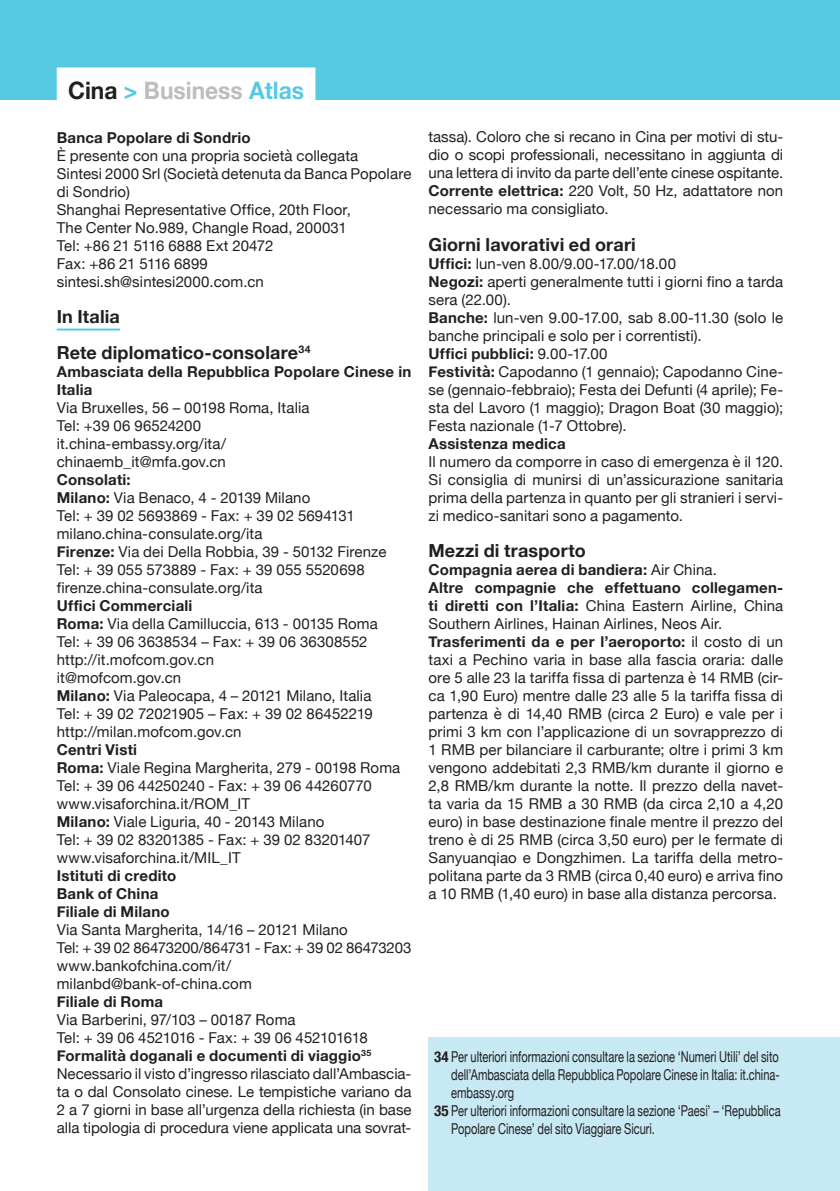
<style>
.page{position:relative;width:840px;height:1191px;background:#fff}
.page>*{position:absolute;margin:0;border:0;box-sizing:border-box;transform-origin:0 0}
.t1{font:700 24px "Helvetica Neue";color:#bcbdc0;scale:.95 1}
.t2{font:700 18px "Helvetica Neue";letter-spacing:.01em;color:#231f20}
.t3{font:15px/18px "Helvetica Neue";letter-spacing:.005em;color:#231f20;text-align:justify}
.t4{font:700 15px/18px "Helvetica Neue";letter-spacing:.015em;color:#231f20}
.t5{font:15px/18px "Helvetica Neue";letter-spacing:.005em;color:#231f20;text-align:justify;scale:.74 1}
.t6{font:15px "Helvetica Neue";letter-spacing:-.02em;color:#231f20}
.s1{color:#231f20}
.s2{color:#56c9e3}
.s3{font-weight:700}
.s4{font-weight:400}
.s5{font-weight:700;font-stretch:condensed}
</style>
<div class="page">
<div style="left:0;top:0;width:839px;height:99px;background:#56c9e3"></div>
<hr style="left:57px;top:328px;width:63px;height:2px;background:#56c9e3">
<div style="left:57px;top:67px;width:258px;height:36px;background:#fff"></div>
<div style="left:428px;top:1037px;width:411px;height:154px;background:#c7e9f4"></div>
<p class="t1" style="left:68px;top:72px;width:250px"><span class="s1">Cina</span> <span class="s2">&gt;</span> Business <span class="s2">Atlas</span></p>
<p class="t4" style="left:57px;top:129px;width:195px">Banca Popolare di Sondrio</p>
<p class="t3" style="left:57px;top:147px;width:303px">È presente con una propria società collegata</p>
<p class="t3" style="left:57px;top:165px;width:356px">Sintesi 2000 Srl (Società detenuta da Banca Popolare di Sondrio)</p>
<p class="t3" style="left:57px;top:201px;width:295px">Shanghai Representative Office, 20th Floor,</p>
<p class="t3" style="left:57px;top:219px;width:291px">The Center No.989, Changle Road, 200031</p>
<p class="t3" style="left:57px;top:237px;width:218px">Tel: +86 21 5116 6888 Ext 20472</p>
<p class="t3" style="left:57px;top:255px;width:153px">Fax: +86 21 5116 6899</p>
<p class="t3" style="left:57px;top:273px;width:208px">sintesi.sh@sintesi2000.com.cn</p>
<p class="t2" style="left:57px;top:302px;width:65px">In Italia</p>
<p class="t2" style="left:57px;top:338px;width:255px">Rete diplomatico-consolare<sup>34</sup></p>
<p class="t4" style="left:57px;top:363px;width:356px">Ambasciata della Repubblica Popolare Cinese in<br>Italia</p>
<p class="t3" style="left:57px;top:399px;width:254px">Via Bruxelles, 56 – 00198 Roma, Italia</p>
<p class="t3" style="left:57px;top:417px;width:146px">Tel: +39 06 96524200</p>
<p class="t3" style="left:57px;top:435px;width:171px">it.china-embassy.org/ita/</p>
<p class="t3" style="left:57px;top:453px;width:171px">chinaemb_it@mfa.gov.cn</p>
<p class="t4" style="left:57px;top:471px;width:75px">Consolati:</p>
<p class="t3" style="left:57px;top:489px;width:255px"><span class="s3">Milano:</span> Via Benaco, 4 - 20139 Milano</p>
<p class="t3" style="left:57px;top:507px;width:299px">Tel: + 39 02 5693869 - Fax: + 39 02 5694131</p>
<p class="t3" style="left:57px;top:525px;width:207px">milano.china-consulate.org/ita</p>
<p class="t3" style="left:57px;top:543px;width:331px"><span class="s3">Firenze:</span> Via dei Della Robbia, 39 - 50132 Firenze</p>
<p class="t3" style="left:57px;top:561px;width:309px">Tel: + 39 055 573889 - Fax: + 39 055 5520698</p>
<p class="t3" style="left:57px;top:579px;width:207px">firenze.china-consulate.org/ita</p>
<p class="t4" style="left:57px;top:597px;width:137px">Uffici Commerciali</p>
<p class="t3" style="left:57px;top:615px;width:322px"><span class="s3">Roma:</span> Via della Camilluccia, 613 - 00135 Roma</p>
<p class="t3" style="left:57px;top:633px;width:312px">Tel: + 39 06 3638534 – Fax: + 39 06 36308552</p>
<p class="t3" style="left:57px;top:651px;width:159px">http://it.mofcom.gov.cn</p>
<p class="t3" style="left:57px;top:669px;width:126px">it@mofcom.gov.cn</p>
<p class="t3" style="left:57px;top:687px;width:316px"><span class="s3">Milano:</span> Via Paleocapa, 4 – 20121 Milano, Italia</p>
<p class="t3" style="left:57px;top:705px;width:317px">Tel: + 39 02 72021905 – Fax: + 39 02 86452219</p>
<p class="t3" style="left:57px;top:723px;width:186px">http://milan.mofcom.gov.cn</p>
<p class="t4" style="left:57px;top:741px;width:82px">Centri Visti</p>
<p class="t3" style="left:57px;top:759px;width:345px"><span class="s3">Roma:</span> Viale Regina Margherita, 279 - 00198 Roma</p>
<p class="t3" style="left:57px;top:777px;width:316px">Tel: + 39 06 44250240 - Fax: + 39 06 44260770</p>
<p class="t3" style="left:57px;top:795px;width:195px">www.visaforchina.it/ROM_IT</p>
<p class="t3" style="left:57px;top:813px;width:269px"><span class="s3">Milano:</span> Viale Liguria, 40 - 20143 Milano</p>
<p class="t3" style="left:57px;top:831px;width:315px">Tel: + 39 02 83201385 - Fax: + 39 02 83201407</p>
<p class="t3" style="left:57px;top:849px;width:185px">www.visaforchina.it/MIL_IT</p>
<p class="t4" style="left:57px;top:867px;width:121px">Istituti di credito</p>
<p class="t4" style="left:57px;top:885px;width:103px">Bank of China</p>
<p class="t4" style="left:57px;top:903px;width:114px">Filiale di Milano</p>
<p class="t3" style="left:57px;top:921px;width:292px">Via Santa Margherita, 14/16 – 20121 Milano</p>
<p class="t3" style="left:57px;top:939px;width:356px">Tel: + 39 02 86473200/864731 - Fax: + 39 02 86473203</p>
<p class="t3" style="left:57px;top:957px;width:176px">www.bankofchina.com/it/</p>
<p class="t3" style="left:57px;top:975px;width:196px">milanbd@bank-of-china.com</p>
<p class="t4" style="left:57px;top:993px;width:108px">Filiale di Roma</p>
<p class="t3" style="left:57px;top:1011px;width:240px">Via Barberini, 97/103 – 00187 Roma</p>
<p class="t6" style="left:57px;top:1027px;width:312px">Tel: + 39 06 4521016 - Fax: + 39 06 452101618</p>
<p class="t4" style="left:57px;top:1047px;width:316px">Formalità doganali e documenti di viaggio<sup>35</sup></p>
<p class="t3" style="left:57px;top:1065px;width:356px">Necessario il visto d’ingresso rilasciato dall’Ambascia&shy;ta o dal Consolato cinese. Le tempistiche variano da 2 a 7 giorni in base all’urgenza della richiesta (in base alla tipologia di procedura viene applicata una sovrat-</p>
<p class="t3" style="left:428px;top:129px;width:356px">tassa). Coloro che si recano in Cina per motivi di stu&shy;dio o scopi professionali, necessitano in aggiunta di una lettera di invito da parte dell’ente cinese ospitante.</p>
<p class="t3" style="left:428px;top:183px;width:356px"><span class="s3">Corrente elettrica:</span> 220 Volt, 50 Hz, adattatore non necessario ma consigliato.</p>
<p class="t2" style="left:428px;top:230px;width:209px">Giorni lavorativi ed orari</p>
<p class="t3" style="left:428px;top:255px;width:249px"><span class="s3">Uffici:</span> lun-ven 8.00/9.00-17.00/18.00</p>
<p class="t3" style="left:428px;top:273px;width:356px"><span class="s3">Negozi:</span> aperti generalmente tutti i giorni fino a tarda sera (22.00).</p>
<p class="t3" style="left:428px;top:309px;width:356px"><span class="s3">Banche:</span> lun-ven 9.00-17.00, sab 8.00-11.30 (solo le banche principali e solo per i correntisti).</p>
<p class="t4" style="left:428px;top:344px;width:180px">Uffici pubblici: <span class="s4">9.00-17.00</span></p>
<p class="t3" style="left:428px;top:363px;width:356px"><span class="s3">Festività:</span> Capodanno (1 gennaio); Capodanno Cine&shy;se (gennaio-febbraio); Festa dei Defunti (4 aprile); Fe&shy;sta del Lavoro (1 maggio); Dragon Boat (30 maggio); Festa nazionale (1-7 Ottobre).</p>
<p class="t4" style="left:428px;top:434px;width:138px">Assistenza medica</p>
<p class="t3" style="left:428px;top:453px;width:356px">Il numero da comporre in caso di emergenza è il 120.<br>Si consiglia di munirsi di un’assicurazione sanitaria prima della partenza in quanto per gli stranieri i servi&shy;zi medico-sanitari sono a pagamento.</p>
<p class="t2" style="left:428px;top:536px;width:159px">Mezzi di trasporto</p>
<p class="t4" style="left:428px;top:560px;width:290px">Compagnia aerea di bandiera: <span class="s4">Air China.</span></p>
<p class="t3" style="left:428px;top:579px;width:356px"><span class="s3">Altre compagnie che effettuano collegamen&shy;ti diretti con l’Italia:</span> China Eastern Airline, China Southern Airlines, Hainan Airlines, Neos Air.</p>
<p class="t3" style="left:428px;top:633px;width:356px"><span class="s3">Trasferimenti da e per l’aeroporto:</span> il costo di un taxi a Pechino varia in base alla fascia oraria: dalle ore 5 alle 23 la tariffa fissa di partenza è 14 RMB (cir&shy;ca 1,90 Euro) mentre dalle 23 alle 5 la tariffa fissa di partenza è di 14,40 RMB (circa 2 Euro) e vale per i primi 3 km con l’applicazione di un sovrapprezzo di 1 RMB per bilanciare il carburante; oltre i primi 3 km vengono addebitati 2,3 RMB/km durante il giorno e 2,8 RMB/km durante la notte. Il prezzo della navet&shy;ta varia da 15 RMB a 30 RMB (da circa 2,10 a 4,20 euro) in base destinazione finale mentre il prezzo del treno è di 25 RMB (circa 3,50 euro) per le fermate di Sanyuanqiao e Dongzhimen. La tariffa della metro&shy;politana parte da 3 RMB (circa 0,40 euro) e arriva fino a 10 RMB (1,40 euro) in base alla distanza percorsa.</p>
<p class="t5" style="left:451px;top:1048px;width:445px;text-indent:-17px"><span class="s5">34</span> Per ulteriori informazioni consultare la sezione ‘Numeri Utili’ del sito dell’Ambasciata della Repubblica Popolare Cinese in Italia: it.china&shy;embassy.org</p>
<p class="t5" style="left:451px;top:1102px;width:446px;text-indent:-17px"><span class="s5">35</span> Per ulteriori informazioni consultare la sezione ‘Paesi’ – ‘Repubblica<br>Popolare Cinese’ del sito Viaggiare Sicuri.</p>
</div>
